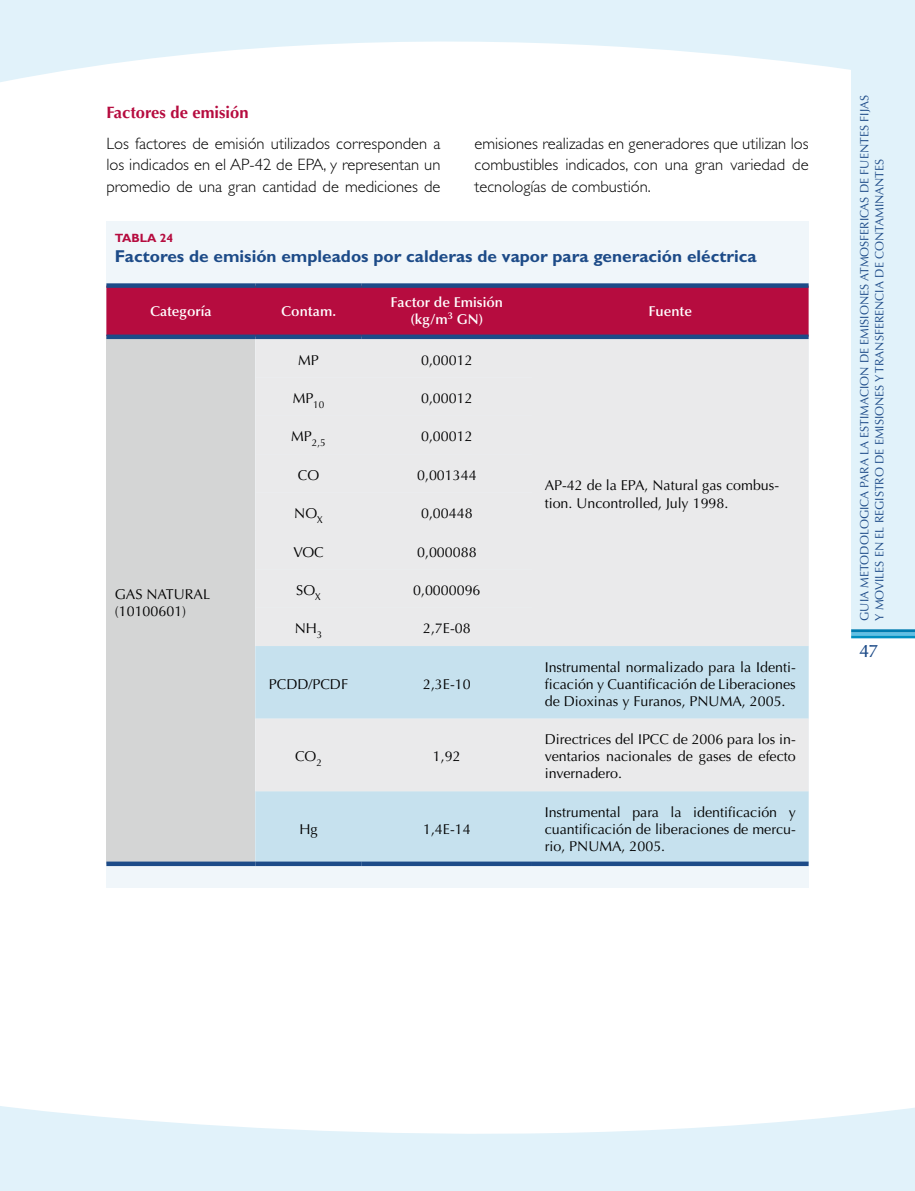
<style>
.page{position:relative;width:915px;height:1191px;background:#fff}
.page>*{position:absolute;margin:0;border:0;box-sizing:border-box;transform-origin:0 0}
.t1{font:500 18px "Optima LT Std";color:#1d4b88}
.t2{font:700 17.25px "Gill Sans Std";color:#1d4b88}
.t3{font:300 16.5px/21.8px "Gill Sans Std";color:#000;text-align:justify}
.t4{font:700 16.5px "Optima LT Std";color:#b60c3f}
.t5{font:14.25px/17.1px "Optima LT Std";color:#000;text-align:justify}
.t6{font:600 14.25px/17.1px "Optima LT Std";color:#fff;text-align:center}
.t7{font:12px/15px "Optima LT Std";color:#1d4b88}
.t8{font:700 12px "Gill Sans Std";color:#b60c3f}
.t9{font:10.05px "Optima LT Std";color:#000}
</style>
<div class="page">
<svg style="left:0;top:1106px;width:914px;height:85px;fill:#e1f2fa"></svg>
<svg style="left:0;top:0;width:850px;height:82px;fill:#e1f2fa"></svg>
<div style="left:850px;top:0;width:64px;height:629px;background:#e1f2fa"></div>
<hr style="left:850px;top:635px;width:64px;height:3px;background:#008fc0">
<hr style="left:850px;top:632px;width:64px;height:3px;background:#5ec1e7">
<hr style="left:850px;top:629px;width:64px;height:3px;background:#007cb0">
<div style="left:106px;top:221px;width:702px;height:666px;background:#f0f6fa"></div>
<div style="left:106px;top:288px;width:702px;height:46px;background:#b60c3f"></div>
<div style="left:106px;top:337px;width:149px;height:526px;background:#d4d5d5"></div>
<div style="left:255px;top:339px;width:553px;height:307px;background:#eaeaeb"></div>
<div style="left:255px;top:377px;width:276px;height:269px;background:#eaeaeb"></div>
<div style="left:255px;top:646px;width:553px;height:215px;background:#c6e1ee"></div>
<div style="left:255px;top:718px;width:553px;height:73px;background:#eaeaeb"></div>
<div style="left:106px;top:283px;width:149px;height:5px;background:#1d4b88"></div>
<div style="left:255px;top:283px;width:106px;height:5px;background:#1d4b88"></div>
<div style="left:361px;top:283px;width:170px;height:5px;background:#1d4b88"></div>
<div style="left:531px;top:283px;width:277px;height:5px;background:#1d4b88"></div>
<div style="left:106px;top:334px;width:149px;height:5px;background:#1d4b88"></div>
<div style="left:255px;top:334px;width:106px;height:5px;background:#1d4b88"></div>
<div style="left:361px;top:334px;width:170px;height:5px;background:#1d4b88"></div>
<div style="left:531px;top:334px;width:277px;height:5px;background:#1d4b88"></div>
<div style="left:255px;top:861px;width:106px;height:5px;background:#1d4b88"></div>
<div style="left:361px;top:861px;width:170px;height:5px;background:#1d4b88"></div>
<div style="left:531px;top:861px;width:277px;height:5px;background:#1d4b88"></div>
<div style="left:106px;top:861px;width:149px;height:5px;background:#1d4b88"></div>
<p class="t4" style="left:106px;top:103px;width:144px">Factores de emisión</p>
<p class="t3" style="left:106px;top:132px;width:335px">Los factores de emisión utilizados corresponden a los indicados en el AP-42 de EPA, y representan un promedio de una gran cantidad de mediciones de</p>
<p class="t8" style="left:115px;top:230px;width:60px">Tabla 24</p>
<p class="t2" style="left:115px;top:246px;width:643px">Factores de emisión empleados por calderas de vapor para generación eléctrica</p>
<p class="t6" style="left:150px;top:302px;width:63px">Categoría</p>
<p class="t6" style="left:281px;top:302px;width:56px">Contam.</p>
<p class="t6" style="left:390px;top:294px;width:114px">Factor de Emisión (kg/m<sup>3</sup> GN)</p>
<p class="t6" style="left:648px;top:302px;width:45px">Fuente</p>
<p class="t3" style="left:474px;top:132px;width:335px">emisiones realizadas en generadores que utilizan los combustibles indicados, con una gran variedad de tecnologías de combustión.</p>
<p class="t5" style="left:115px;top:586px;width:88px">GAS NATURAL (10100601)</p>
<p class="t5" style="left:298px;top:351px;width:11px">MP</p>
<p class="t5" style="left:421px;top:351px;width:53px">0,00012</p>
<p class="t5" style="left:292px;top:390px;width:33px">MP<sub>10</sub></p>
<p class="t5" style="left:421px;top:390px;width:53px">0,00012</p>
<p class="t9" style="left:291px;top:437px;width:36px"><sup>MP</sup>2,5</p>
<p class="t5" style="left:421px;top:428px;width:53px">0,00012</p>
<p class="t5" style="left:298px;top:466px;width:22px">CO</p>
<p class="t5" style="left:417px;top:466px;width:61px">0,001344</p>
<p class="t5" style="left:294px;top:505px;width:30px">NO <sub>X</sub></p>
<p class="t5" style="left:421px;top:505px;width:53px">0,00448</p>
<p class="t5" style="left:293px;top:543px;width:32px">VO C</p>
<p class="t5" style="left:417px;top:543px;width:61px">0,000088</p>
<p class="t5" style="left:296px;top:582px;width:26px">SO <sub>X</sub></p>
<p class="t5" style="left:413px;top:582px;width:69px">0,0000096</p>
<p class="t5" style="left:294px;top:620px;width:29px">NH<sub>3</sub></p>
<p class="t5" style="left:423px;top:620px;width:49px">2,7E-08</p>
<p class="t5" style="left:269px;top:675px;width:71px">PCDD/PCDF</p>
<p class="t5" style="left:423px;top:675px;width:49px">2,3E-10</p>
<p class="t5" style="left:295px;top:748px;width:28px">CO<sub>2</sub></p>
<p class="t5" style="left:433px;top:748px;width:29px">1,92</p>
<p class="t5" style="left:299px;top:820px;width:20px">Hg</p>
<p class="t5" style="left:423px;top:820px;width:49px">1,4E-14</p>
<p class="t5" style="left:544px;top:477px;width:236px">AP-42 de la EPA, N atural gas combus&shy;tion. U ncontrolled, July 1998.</p>
<p class="t5" style="left:544px;top:658px;width:252px">Instrumental normalizado para la Identi&shy;ficación y Cuantificación de Liberaciones de Dioxinas y Furanos, PNUMA</p>
<p class="t5" style="left:741px;top:692px;width:45px">, 2005.</p>
<p class="t5" style="left:544px;top:731px;width:252px">Directrices del IPCC de 2006 para los in&shy;ventarios nacionales de gases de efecto invernadero.</p>
<p class="t5" style="left:544px;top:803px;width:252px">Instrumental para la identificación y cuantificación de liberaciones de mercu&shy;rio, PNUMA</p>
<p class="t5" style="left:621px;top:838px;width:45px">, 2005.</p>
<p class="t7" style="left:856px;top:621px;width:527px;rotate:-90deg">GuIa metodolOgica para la estimaciOn de emisiones atmosfEricas de fuentes fijas y mOvi les en el Registro de Emisiones y Transferencia de Contami nantes</p>
<p class="t1" style="left:859px;top:641px;width:19px">47</p>
</div>
